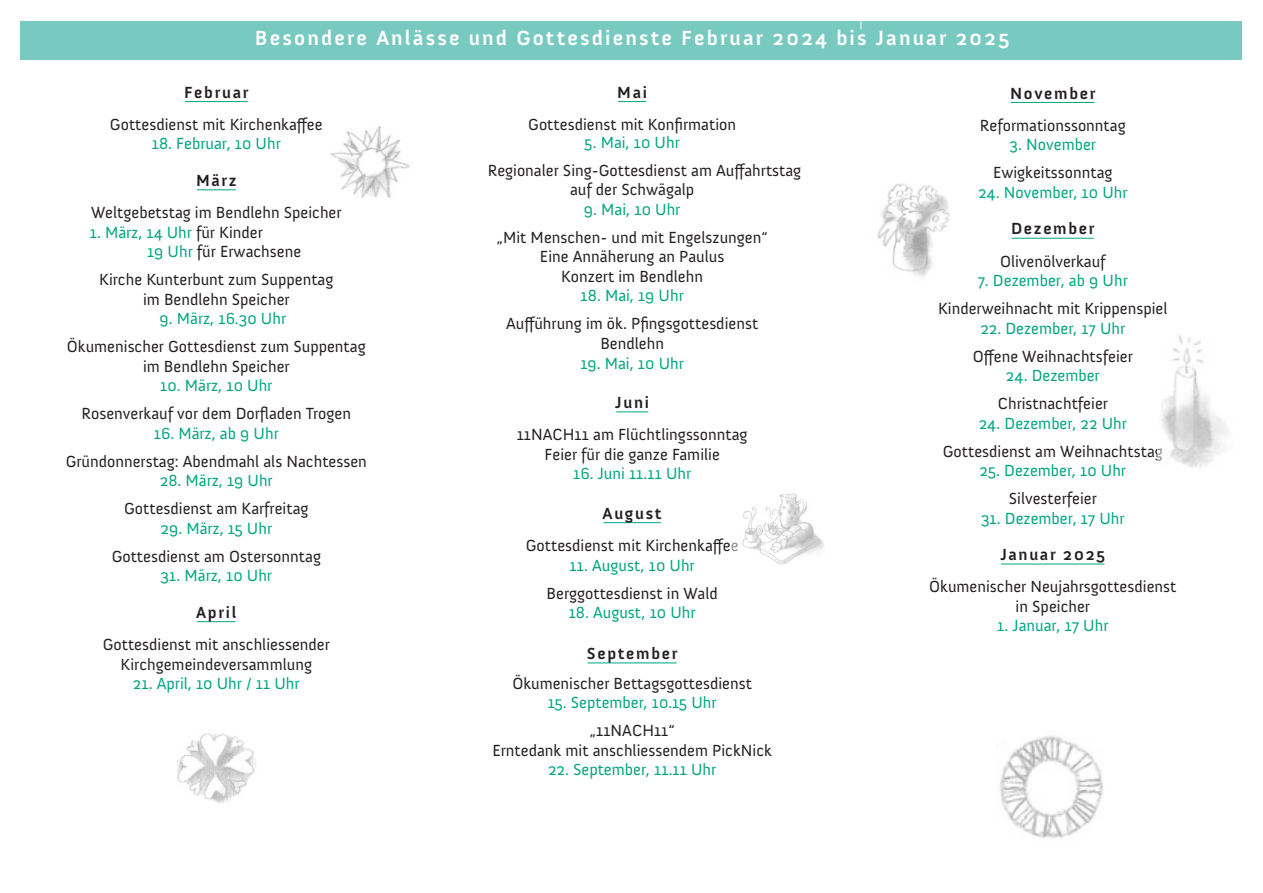
<style>
.page{position:relative;width:1263px;height:893px;background:#fff}
.page>*{position:absolute;margin:0;border:0;box-sizing:border-box;transform-origin:0 0}
.Titelstufe_2{font:700 21px "Anivers";letter-spacing:.1em;color:#fff}
.Grundtext{font:16.5px/19.5px "Anivers";color:#231f20;text-align:center}
.Datum_ausgezeichnet{font:16.5px "Anivers";color:#00a581}
.Datum_ausgezeichnet-2{font:16.5px "Anivers";color:#231f20}
.Titelstufe_3{font:700 16.5px "Anivers";letter-spacing:.1em;color:#231f20}
.s1{color:#231f20}
.s2{color:#00a581}
</style>
<div class="page">
<hr style="left:1011px;top:102px;width:84px;height:1px;background:#00a581">
<hr style="left:1012px;top:238px;width:82px;height:1px;background:#00a581">
<hr style="left:1001px;top:564px;width:103px;height:1px;background:#00a581">
<svg style="left:618px;top:101px;width:28px;height:1px"></svg>
<hr style="left:616px;top:411px;width:32px;height:1px;background:#00a581">
<hr style="left:603px;top:522px;width:58px;height:1px;background:#00a581">
<hr style="left:588px;top:663px;width:89px;height:1px;background:#00a581">
<img style="left:742px;top:493px;width:82px;height:72px">
<hr style="left:185px;top:101px;width:63px;height:1px;background:#00a581">
<hr style="left:197px;top:189px;width:39px;height:1px;background:#00a581">
<hr style="left:197px;top:621px;width:39px;height:1px;background:#00a581">
<img style="left:1000px;top:736px;width:103px;height:102px">
<img style="left:877px;top:183px;width:73px;height:94px">
<img style="left:1161px;top:335px;width:67px;height:133px">
<img style="left:330px;top:126px;width:80px;height:72px">
<div style="left:20px;top:21px;width:1222px;height:39px;background:#78c9c0"></div>
<img style="left:177px;top:733px;width:79px;height:70px">
<p class="Titelstufe_2" style="left:255px;top:27px;width:756px">Besondere Anlässe und Gottesdienste Februar 2024 bis Januar 2025</p>
<p class="Titelstufe_3" style="left:184px;top:83px;width:66px">Februar</p>
<p class="Grundtext" style="left:110px;top:115px;width:214px">Gottesdienst mit Kirchenkaffee</p>
<p class="Datum_ausgezeichnet" style="left:152px;top:135px;width:130px">18. Februar, 10 Uhr</p>
<p class="Titelstufe_3" style="left:196px;top:171px;width:42px">März</p>
<p class="Grundtext" style="left:91px;top:203px;width:252px">Weltgebetstag im Bendlehn Speicher</p>
<p class="Datum_ausgezeichnet" style="left:90px;top:223px;width:175px">1. März, 14 Uhr <span class="s1">für Kinder</span></p>
<p class="Datum_ausgezeichnet-2" style="left:147px;top:243px;width:156px"><span class="s2">19 Uhr</span> für Erwachsene</p>
<p class="Grundtext" style="left:99px;top:270px;width:236px">Kirche Kunterbunt zum Suppentag im Bendlehn Speicher</p>
<p class="Datum_ausgezeichnet" style="left:160px;top:310px;width:128px">9. März, 16.30 Uhr</p>
<p class="Grundtext" style="left:67px;top:337px;width:300px">Ökumenischer Gottesdienst zum Suppentag im Bendlehn Speicher</p>
<p class="Datum_ausgezeichnet" style="left:160px;top:377px;width:114px">10. März, 10 Uhr</p>
<p class="Grundtext" style="left:82px;top:404px;width:271px">Rosenverkauf vor dem Dorfladen Trogen</p>
<p class="Datum_ausgezeichnet" style="left:154px;top:424px;width:126px">16. März, ab 9 Uhr</p>
<p class="Grundtext" style="left:66px;top:452px;width:303px">Gründonnerstag: Abendmahl als Nachtessen</p>
<p class="Datum_ausgezeichnet" style="left:160px;top:472px;width:114px">28. März, 19 Uhr</p>
<p class="Grundtext" style="left:124px;top:499px;width:186px">Gottesdienst am Karfreitag</p>
<p class="Datum_ausgezeichnet" style="left:160px;top:519px;width:113px">29. März, 15 Uhr</p>
<p class="Grundtext" style="left:112px;top:547px;width:211px">Gottesdienst am Ostersonntag</p>
<p class="Datum_ausgezeichnet" style="left:161px;top:567px;width:113px">31. März, 10 Uhr</p>
<p class="Titelstufe_3" style="left:196px;top:603px;width:42px">April</p>
<p class="Grundtext" style="left:103px;top:635px;width:229px">Gottesdienst mit anschliessender<br>Kirchgemeindeversammlung</p>
<p class="Datum_ausgezeichnet" style="left:133px;top:674px;width:168px">21. April, 10 Uhr / 11 Uhr</p>
<p class="Titelstufe_3" style="left:617px;top:83px;width:31px">Mai</p>
<p class="Grundtext" style="left:528px;top:115px;width:209px">Gottesdienst mit Konfirmation</p>
<p class="Datum_ausgezeichnet" style="left:585px;top:133px;width:97px">5. Mai, 10 Uhr</p>
<p class="Grundtext" style="left:570px;top:161px;width:233px;text-align:left;text-indent:-82px">Regionaler Sing-Gottesdienst am Auffahrtstag auf der Schwägalp</p>
<p class="Datum_ausgezeichnet" style="left:584px;top:200px;width:98px">9. Mai, 10 Uhr</p>
<p class="Grundtext" style="left:497px;top:228px;width:272px">„Mit Menschen- und mit Engelszungen“<br>Eine Annäherung an Paulus</p>
<p class="Datum_ausgezeichnet-2" style="left:561px;top:267px;width:143px">Konzert im Bendlehn</p>
<p class="Datum_ausgezeichnet" style="left:581px;top:287px;width:105px">18. Mai, 19 Uhr</p>
<p class="Grundtext" style="left:506px;top:314px;width:254px">Aufführung im ök. Pfingsgottesdienst<br>Bendlehn</p>
<p class="Datum_ausgezeichnet" style="left:580px;top:354px;width:105px">19. Mai, 10 Uhr</p>
<p class="Titelstufe_3" style="left:615px;top:393px;width:35px">Juni</p>
<p class="Grundtext" style="left:517px;top:425px;width:232px">11NACH11 am Flüchtlingssonntag<br>Feier für die ganze Familie</p>
<p class="Datum_ausgezeichnet" style="left:573px;top:465px;width:120px">16. Juni 11.11 Uhr</p>
<p class="Titelstufe_3" style="left:603px;top:504px;width:61px">August</p>
<p class="Grundtext" style="left:526px;top:536px;width:214px">Gottesdienst mit Kirchenkaffee</p>
<p class="Datum_ausgezeichnet" style="left:570px;top:556px;width:127px">11. August, 10 Uhr</p>
<p class="Grundtext" style="left:546px;top:583px;width:173px">Berggottesdienst in Wald</p>
<p class="Datum_ausgezeichnet" style="left:569px;top:603px;width:128px">18. August, 10 Uhr</p>
<p class="Titelstufe_3" style="left:587px;top:644px;width:92px">September</p>
<p class="Datum_ausgezeichnet-2" style="left:512px;top:674px;width:241px">Ökumenischer Bettagsgottesdienst</p>
<p class="Datum_ausgezeichnet" style="left:548px;top:694px;width:170px">15. September, 10.15 Uhr</p>
<p class="Grundtext" style="left:492px;top:721px;width:281px">„11NACH11“<br>Erntedank mit anschliessendem PickNick</p>
<p class="Datum_ausgezeichnet" style="left:548px;top:761px;width:170px">22. September, 11.11 Uhr</p>
<p class="Titelstufe_3" style="left:1010px;top:84px;width:87px">November</p>
<p class="Grundtext" style="left:980px;top:116px;width:147px">Reformationssonntag</p>
<p class="Datum_ausgezeichnet" style="left:1010px;top:136px;width:88px">3. November</p>
<p class="Grundtext" style="left:993px;top:163px;width:121px">Ewigkeitssonntag</p>
<p class="Datum_ausgezeichnet" style="left:978px;top:183px;width:151px">24. November, 10 Uhr</p>
<p class="Titelstufe_3" style="left:1011px;top:220px;width:85px">Dezember</p>
<p class="Grundtext" style="left:1000px;top:252px;width:107px">Olivenölverkauf</p>
<p class="Datum_ausgezeichnet" style="left:978px;top:272px;width:151px">7. Dezember, ab 9 Uhr</p>
<p class="Grundtext" style="left:938px;top:299px;width:231px">Kinderweihnacht mit Krippenspiel</p>
<p class="Datum_ausgezeichnet" style="left:980px;top:319px;width:146px">22. Dezember, 17 Uhr</p>
<p class="Grundtext" style="left:973px;top:347px;width:162px">Offene Weihnachtsfeier</p>
<p class="Datum_ausgezeichnet" style="left:1006px;top:367px;width:95px">24. Dezember</p>
<p class="Grundtext" style="left:998px;top:394px;width:112px">Christnachtfeier</p>
<p class="Datum_ausgezeichnet" style="left:979px;top:414px;width:150px">24. Dezember, 22 Uhr</p>
<p class="Grundtext" style="left:943px;top:442px;width:222px">Gottesdienst am Weihnachtstag</p>
<p class="Datum_ausgezeichnet" style="left:980px;top:462px;width:148px">25. Dezember, 10 Uhr</p>
<p class="Grundtext" style="left:1009px;top:489px;width:89px">Silvesterfeier</p>
<p class="Datum_ausgezeichnet" style="left:981px;top:509px;width:145px">31. Dezember, 17 Uhr</p>
<p class="Titelstufe_3" style="left:1000px;top:546px;width:107px">Januar 2025</p>
<p class="Grundtext" style="left:929px;top:577px;width:249px">Ökumenischer Neujahrsgottesdienst in Speicher</p>
<p class="Datum_ausgezeichnet" style="left:997px;top:617px;width:113px">1. Januar, 17 Uhr</p>
</div>
